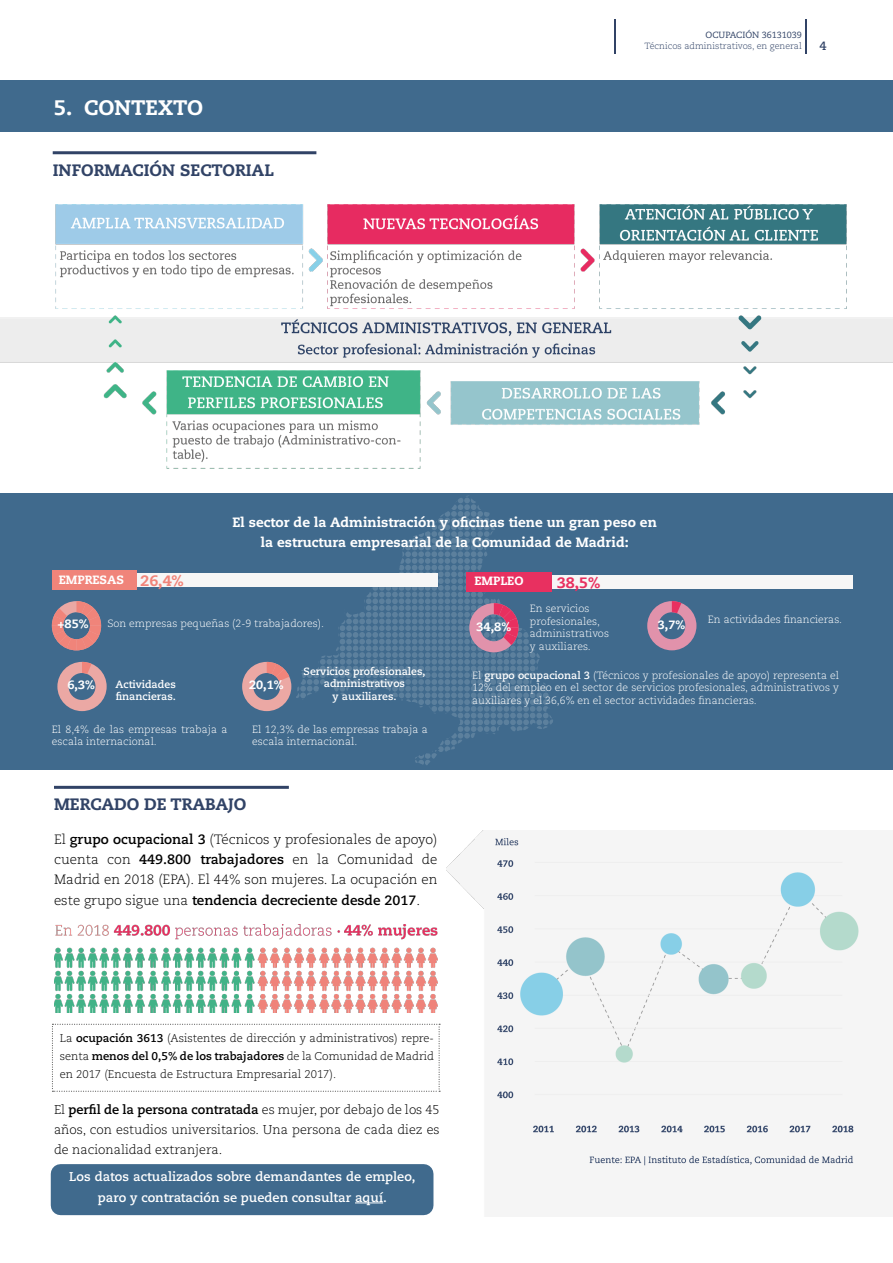
<style>
.page{position:relative;width:893px;height:1263px;background:#fff}
.page>*{position:absolute;margin:0;border:0;box-sizing:border-box;transform-origin:0 0}
.t1{font:800 21px "Caecilia LT Std";color:#fff}
.t2{font:800 16.5px "Caecilia LT Std";color:#314366}
.t3{font:800 15px "Caecilia LT Std";color:#e83060}
.t4{font:300 13.5px/20.2px "Caecilia LT Std";color:#000;text-align:justify}
.t5{font:800 13.5px/20.2px "Caecilia LT Std";color:#fff;text-align:center}
.t6{font:300 12.75px/20.2px "Caecilia LT Std";color:#000;text-align:justify}
.t7{font:700 12.75px/20.2px "Caecilia LT Std";color:#fff;text-align:center}
.t8{font:800 12px "Caecilia LT Std";color:#fff}
.t9{font:700 12px "Caecilia LT Std";color:#314366}
.t10{font:300 11.25px/18px "Caecilia LT Std";color:#000;text-align:justify}
.t11{font:300 10.5px/12.6px "Caecilia LT Std";color:#fff}
.t12{font:700 10.5px/12.6px "Caecilia LT Std";color:#fff}
.t13{font:300 9px "Caecilia LT Std";color:#314366}
.t14{font:9px "Caecilia LT Std";color:#314366}
.s1{font-size:15px;color:#f0847a}
.s2{font-weight:700}
</style>
<div class="page">
<hr style="left:805px;top:20px;width:1px;height:34px;background:#314366">
<hr style="left:615px;top:20px;width:1px;height:34px;background:#314366">
<div style="left:0;top:80px;width:893px;height:52px;background:#406a8d"></div>
<hr style="left:53px;top:151px;width:263px;height:3px;background:#314366">
<img style="left:0;top:204px;width:893px;height:265px">
<div style="left:0;top:493px;width:893px;height:277px;background:#406a8d"></div>
<div style="left:64px;top:574px;width:373px;height:13px;background:#f6f6f6"></div>
<div style="left:466px;top:575px;width:387px;height:13px;background:#f6f6f6"></div>
<div style="left:466px;top:572px;width:86px;height:19px;background:#e83060"></div>
<svg style="left:52px;top:601px;width:49px;height:49px"></svg>
<svg style="left:57px;top:662px;width:50px;height:49px"></svg>
<div style="left:52px;top:571px;width:84px;height:19px;background:#f0847a"></div>
<svg style="left:242px;top:495px;width:276px;height:250px"></svg>
<svg style="left:647px;top:601px;width:49px;height:49px"></svg>
<hr style="left:54px;top:786px;width:235px;height:3px;background:#314366">
<svg style="left:52px;top:1024px;width:388px;height:68px"></svg>
<img style="left:54px;top:925px;width:383px;height:88px">
<div style="left:51px;top:1164px;width:382px;height:51px;background:#406a8d"></div>
<img style="left:446px;top:830px;width:413px;height:336px">
<svg style="left:355px;top:1202px;width:28px;height:1px"></svg>
<h1 class="t1" style="left:54px;top:94px;width:151px">5. CONTEXTO</h1>
<h2 class="t2" style="left:53px;top:159px;width:223px">INFORMACIÓN SECTORIAL</h2>
<p class="t14" style="left:706px;top:29px;width:98px">OCUPACIÓN 36131039</p>
<p class="t13" style="left:645px;top:41px;width:159px">Técnicos administrativos, en general</p>
<p class="t9" style="left:819px;top:39px;width:9px">4</p>
<p class="t5" style="left:233px;top:512px;width:426px">El sector de la Administración y oficinas tiene un gran peso en la estructura empresarial de la Comunidad de Madrid:</p>
<p class="t8" style="left:59px;top:572px;width:127px">EMPRESAS <span class="s1">26,4%</span></p>
<p class="t11" style="left:107px;top:617px;width:218px">Son empresas pequeñas (2-9 trabajadores).</p>
<p class="t8" style="left:57px;top:617px;width:33px">+85%</p>
<p class="t12" style="left:115px;top:678px;width:62px">Actividades financieras.</p>
<p class="t8" style="left:68px;top:678px;width:29px">6,3%</p>
<p class="t8" style="left:249px;top:678px;width:36px">20,1%</p>
<p class="t12" style="left:304px;top:665px;width:124px;text-align:center">Servicios profesionales, administrativos<br>y auxiliares.</p>
<p class="t11" style="left:52px;top:723px;width:177px">El 8,4% de las empresas trabaja a escala internacional.</p>
<p class="t11" style="left:252px;top:723px;width:177px">El 12,3% de las empresas trabaja a escala internacional.</p>
<h2 class="t2" style="left:54px;top:794px;width:194px">MERCADO DE TRABAJO</h2>
<p class="t4" style="left:54px;top:829px;width:385px">El <span class="s2">grupo ocupacional 3</span> (Técnicos y profesionales de apoyo) cuenta con <span class="s2">449.800 trabajadores</span> en la Comunidad de Madrid en 2018 (EPA). El 44% son mujeres. La ocupación en este grupo sigue una <span class="s2">tendencia decreciente desde 2017</span>.</p>
<p class="t8" style="left:474px;top:574px;width:51px">EMPLEO</p>
<h3 class="t3" style="left:557px;top:573px;width:45px">38,5%</h3>
<p class="t11" style="left:530px;top:602px;width:81px">En servicios profesionales, administrativos y auxiliares.</p>
<p class="t11" style="left:708px;top:613px;width:136px">En actividades financieras.</p>
<p class="t8" style="left:476px;top:619px;width:36px">34,8%</p>
<p class="t8" style="left:658px;top:617px;width:29px">3,7%</p>
<p class="t11" style="left:472px;top:669px;width:368px;text-align:justify">El <span class="s2">grupo ocupacional 3</span> (Técnicos y profesionales de apoyo) representa el 12% del empleo en el sector de servicios profesionales, administrativos y auxiliares y el 36,6% en el sector actividades financieras.</p>
<p class="t10" style="left:60px;top:1029px;width:376px">La <span class="s2">ocupación 3613</span> (Asistentes de dirección y administrativos) repre&shy;senta <span class="s2">menos del 0,5% de los trabajadores</span> de la Comunidad de Madrid en 2017 (Encuesta de Estructura Empresarial 2017).</p>
<p class="t6" style="left:54px;top:1100px;width:387px">El <span class="s2">perfil de la persona contratada</span> es mujer, por debajo de los 45 años, con estudios universitarios. Una persona de cada diez es de nacionalidad extranjera.</p>
<p class="t7" style="left:69px;top:1167px;width:348px">Los datos actualizados sobre demandantes de empleo, paro y contratación se pueden consultar aquí.</p>
</div>
